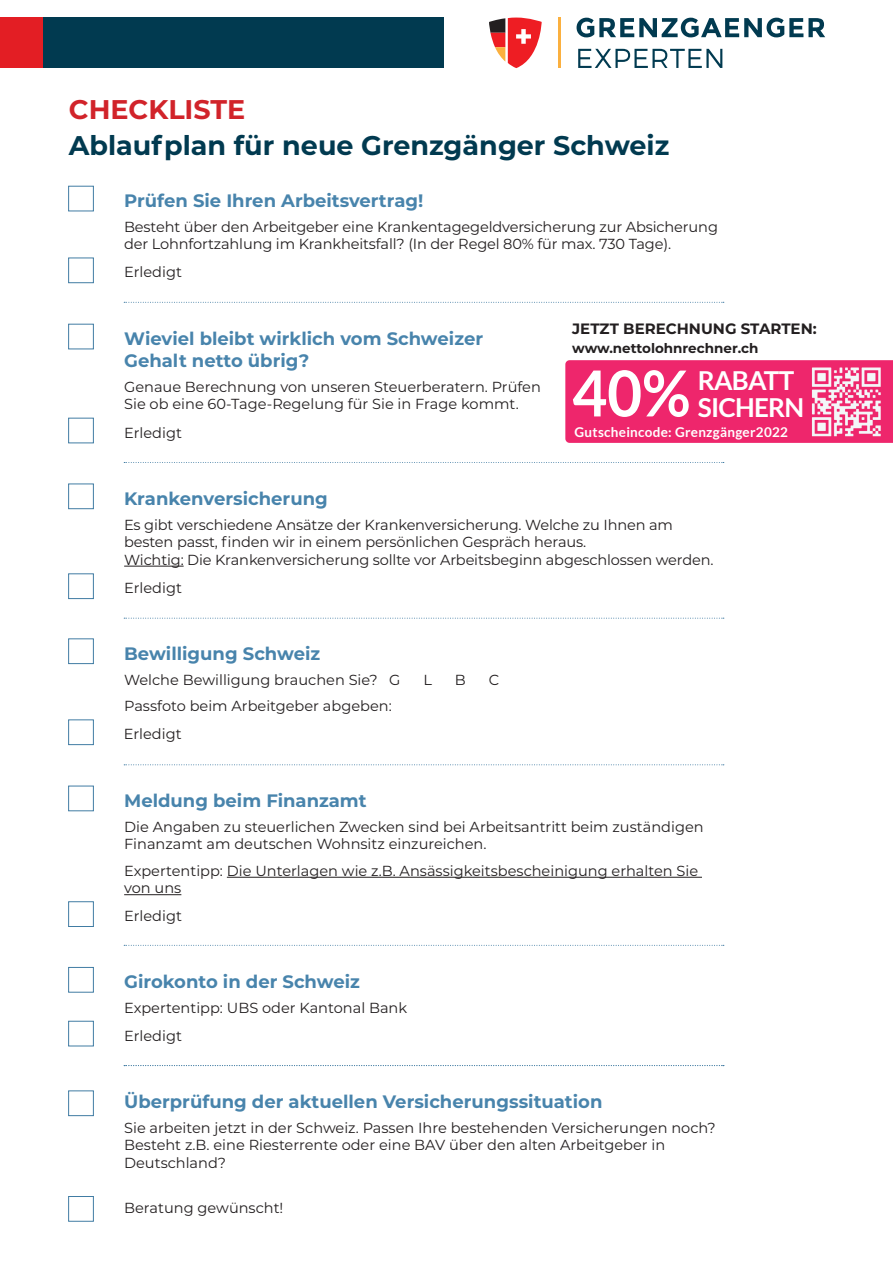
<style>
.page{position:relative;width:893px;height:1263px;background:#fff}
.page>*{position:absolute;margin:0;border:0;box-sizing:border-box;transform-origin:0 0}
.t1{font:700 63.45px "Lato";color:#fff;scale:.95 1}
.t2{font:700 27px "Montserrat";color:#013a50}
.t3{font:700 27px "Montserrat";color:#d1232a}
.t4{font:700 26.1px/26.1px "Lato";letter-spacing:-.03em;color:#fff}
.t5{font:700 18px/21.6px "Montserrat";color:#4884ac}
.t6{font:700 15px "Montserrat";color:#231f20}
.t7{font:14.55px/17.4px "Montserrat";color:#231f20}
.t8{font:700 13.5px "Lato";letter-spacing:.02em;color:#fff}
.t9{font:700 13.5px "Montserrat";color:#231f20}
</style>
<div class="page">
<div style="left:0;top:18px;width:444px;height:50px;background:#013a50"></div>
<div style="left:0;top:18px;width:43px;height:50px;background:#e31e24"></div>
<hr style="left:558px;top:18px;width:2px;height:50px;background:#fbb03f">
<svg style="left:578px;top:49px;width:144px;height:19px"></svg>
<svg style="left:577px;top:18px;width:248px;height:19px"></svg>
<svg style="left:489px;top:18px;width:53px;height:50px"></svg>
<hr style="left:124px;top:566px;width:60px;height:1px;background:#231f20">
<hr style="left:227px;top:877px;width:475px;height:1px;background:#231f20">
<hr style="left:124px;top:894px;width:57px;height:1px;background:#231f20">
<div style="left:68px;top:186px;width:26px;height:25px;border:1px solid #417ca3"></div>
<div style="left:68px;top:258px;width:26px;height:25px;border:1px solid #417ca3"></div>
<div style="left:68px;top:324px;width:26px;height:25px;border:1px solid #417ca3"></div>
<div style="left:68px;top:484px;width:26px;height:25px;border:1px solid #417ca3"></div>
<div style="left:68px;top:418px;width:26px;height:25px;border:1px solid #417ca3"></div>
<div style="left:68px;top:573px;width:26px;height:26px;border:1px solid #417ca3"></div>
<div style="left:68px;top:638px;width:26px;height:26px;border:1px solid #417ca3"></div>
<div style="left:68px;top:786px;width:26px;height:25px;border:1px solid #417ca3"></div>
<div style="left:68px;top:1090px;width:26px;height:26px;border:1px solid #417ca3"></div>
<div style="left:68px;top:967px;width:26px;height:25px;border:1px solid #417ca3"></div>
<div style="left:68px;top:1021px;width:26px;height:25px;border:1px solid #417ca3"></div>
<div style="left:68px;top:719px;width:26px;height:26px;border:1px solid #417ca3"></div>
<div style="left:68px;top:901px;width:26px;height:26px;border:1px solid #417ca3"></div>
<div style="left:68px;top:1196px;width:26px;height:25px;border:1px solid #417ca3"></div>
<svg style="left:124px;top:302px;width:600px;height:1px"></svg>
<svg style="left:124px;top:462px;width:600px;height:1px"></svg>
<svg style="left:124px;top:618px;width:600px;height:1px"></svg>
<svg style="left:124px;top:764px;width:600px;height:1px"></svg>
<svg style="left:124px;top:945px;width:600px;height:1px"></svg>
<svg style="left:124px;top:1065px;width:600px;height:1px"></svg>
<div style="left:565px;top:360px;width:328px;height:83px;background:#ee266c"></div>
<img style="left:803px;top:360px;width:87px;height:83px">
<h2 class="t3" style="left:69px;top:90px;width:178px">CHECKLISTE</h2>
<h2 class="t2" style="left:69px;top:126px;width:602px">Ablaufplan für neue Grenzgänger Schweiz</h2>
<p class="t5" style="left:124px;top:189px;width:301px">Prüfen Sie Ihren Arbeitsvertrag!</p>
<p class="t7" style="left:124px;top:218px;width:595px">Besteht über den Arbeitgeber eine Krankentagegeldversicherung zur Absicherung der Lohnfortzahlung im Krankheitsfall? (In der Regel 80% für max. 730 Tage).</p>
<p class="t7" style="left:124px;top:263px;width:59px">Erledigt</p>
<p class="t5" style="left:124px;top:327px;width:360px">Wieviel bleibt wirklich vom Schweizer<br>Gehalt netto übrig?</p>
<p class="t7" style="left:124px;top:377px;width:418px">Genaue Berechnung von unseren Steuerberatern. Prüfen<br>Sie ob eine 60-Tage-Regelung für Sie in Frage kommt.</p>
<p class="t7" style="left:124px;top:423px;width:59px">Erledigt</p>
<p class="t5" style="left:124px;top:487px;width:205px">Krankenversicherung</p>
<p class="t6" style="left:572px;top:318px;width:246px">JETZT BERECHNUNG STARTEN:</p>
<p class="t9" style="left:572px;top:338px;width:188px">www.nettolohnrechner.ch</p>
<h1 class="t1" style="left:572px;top:357px;width:126px">40%</h1>
<h3 class="t4" style="left:698px;top:367px;width:108px">RABATT<br>SICHERN</h3>
<p class="t8" style="left:575px;top:424px;width:215px">Gutscheincode: Grenzgänger2022</p>
<p class="t7" style="left:124px;top:515px;width:591px">Es gibt verschiedene Ansätze der Krankenversicherung. Welche zu Ihnen am besten passt, finden wir in einem persönlichen Gespräch heraus.<br>Wichtig: Die Krankenversicherung sollte vor Arbeitsbeginn abgeschlossen werden.</p>
<p class="t7" style="left:124px;top:579px;width:59px">Erledigt</p>
<p class="t5" style="left:124px;top:642px;width:198px">Bewilligung Schweiz</p>
<p class="t7" style="left:124px;top:670px;width:278px">Welche Bewilligung brauchen Sie? G</p>
<p class="t7" style="left:423px;top:670px;width:10px">L</p>
<p class="t7" style="left:455px;top:670px;width:12px">B</p>
<p class="t7" style="left:489px;top:670px;width:12px">C</p>
<p class="t7" style="left:124px;top:697px;width:269px">Passfoto beim Arbeitgeber abgeben:</p>
<p class="t7" style="left:124px;top:725px;width:59px">Erledigt</p>
<p class="t5" style="left:124px;top:789px;width:244px">Meldung beim Finanzamt</p>
<p class="t7" style="left:124px;top:817px;width:581px">Die Angaben zu steuerlichen Zwecken sind bei Arbeitsantritt beim zuständigen<br>Finanzamt am deutschen Wohnsitz einzureichen.</p>
<p class="t7" style="left:124px;top:861px;width:575px">Expertentipp: Die Unterlagen wie z.B. Ansässigkeitsbescheinigung erhalten Sie von uns</p>
<p class="t7" style="left:124px;top:907px;width:59px">Erledigt</p>
<p class="t5" style="left:124px;top:970px;width:237px">Girokonto in der Schweiz</p>
<p class="t7" style="left:124px;top:998px;width:285px">Expertentipp: UBS oder Kantonal Bank</p>
<p class="t7" style="left:124px;top:1026px;width:59px">Erledigt</p>
<p class="t5" style="left:124px;top:1090px;width:480px">Überprüfung der aktuellen Versicherungssituation</p>
<p class="t7" style="left:124px;top:1118px;width:593px">Sie arbeiten jetzt in der Schweiz. Passen Ihre bestehenden Versicherungen noch?<br>Besteht z.B. eine Riesterrente oder eine BAV über den alten Arbeitgeber in<br>Deutschland?</p>
<p class="t7" style="left:124px;top:1199px;width:161px">Beratung gewünscht!</p>
</div>
